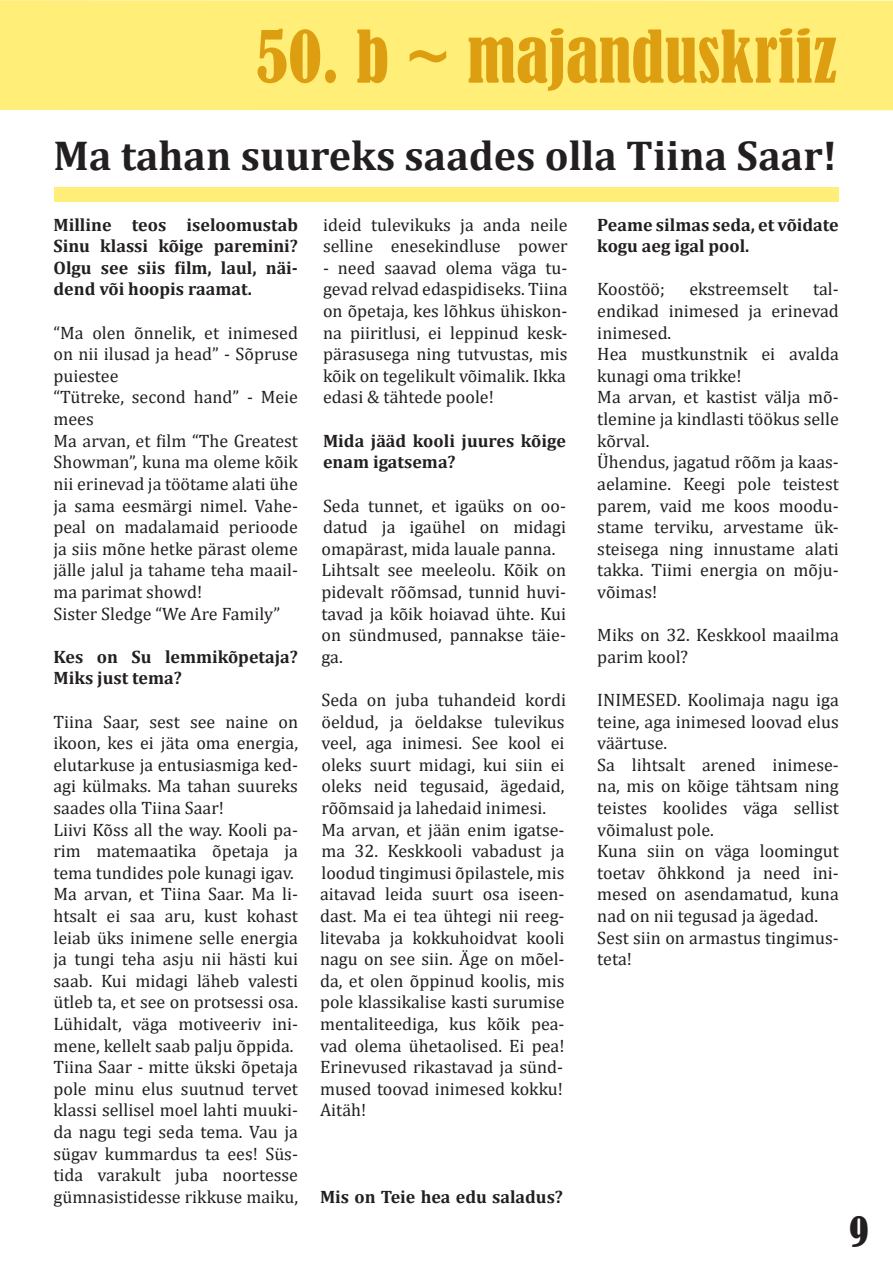
<style>
.page{position:relative;width:893px;height:1263px;background:#fff}
.page>*{position:absolute;margin:0;border:0;box-sizing:border-box;transform-origin:0 0}
.t1{font:condensed 67.5px "Bernard";color:#de9e11}
.t2{font:700 42px "Cambria";color:#231f20}
.t3{font:condensed 39px "Bernard";color:#231f20}
.t4{font:18px/21.6px "Cambria";color:#231f20;text-align:justify}
.t5{font:700 18px/21.6px "Cambria";color:#231f20}
</style>
<div class="page">
<div style="left:0;top:0;width:893px;height:110px;background:#ffee78"></div>
<div style="left:54px;top:188px;width:784px;height:14px;background:#ffee78"></div>
<p class="t1" style="left:256px;top:18px;width:583px">50. b ~ majanduskriiz</p>
<p class="t2" style="left:54px;top:126px;width:785px">Ma tahan suureks saades olla Tiina Saar!</p>
<p class="t5" style="left:54px;top:213px;width:246px;text-align:justify">Milline teos iseloomustab Sinu klassi kõige paremini?<br>Olgu see siis film, laul, näi&shy;dend või hoopis raamat.</p>
<p class="t4" style="left:54px;top:322px;width:246px">“Ma olen õnnelik, et inimesed on nii ilusad ja head” - Sõpruse puiestee</p>
<p class="t4" style="left:54px;top:386px;width:246px">“Tütreke, second hand” - Meie mees</p>
<p class="t4" style="left:54px;top:430px;width:246px">Ma arvan, et film “The Greatest Showman”, kuna ma oleme kõik nii erinevad ja töötame alati ühe ja sama eesmärgi nimel. Vahe&shy;peal on madalamaid perioode ja siis mõne hetke pärast oleme jälle jalul ja tahame teha maail&shy;ma parimat showd!</p>
<p class="t4" style="left:54px;top:602px;width:228px">Sister Sledge “We Are Family”</p>
<p class="t5" style="left:54px;top:645px;width:246px">Kes on Su lemmikõpetaja?<br>Miks just tema?</p>
<p class="t4" style="left:54px;top:710px;width:246px">Tiina Saar, sest see naine on ikoon, kes ei jäta oma energia, elutarkuse ja entusiasmiga ked&shy;agi külmaks. Ma tahan suureks saades olla Tiina Saar!</p>
<p class="t4" style="left:54px;top:818px;width:246px">Liivi Kõss all the way. Kooli pa&shy;rim matemaatika õpetaja ja tema tundides pole kunagi igav.</p>
<p class="t4" style="left:54px;top:883px;width:246px">Ma arvan, et Tiina Saar. Ma li&shy;htsalt ei saa aru, kust kohast leiab üks inimene selle energia ja tungi teha asju nii hästi kui saab. Kui midagi läheb valesti ütleb ta, et see on protsessi osa.<br>Lühidalt, väga motiveeriv ini&shy;mene, kellelt saab palju õppida.</p>
<p class="t4" style="left:54px;top:1056px;width:246px">Tiina Saar - mitte ükski õpetaja pole minu elus suutnud tervet klassi sellisel moel lahti muuki&shy;da nagu tegi seda tema. Vau ja sügav kummardus ta ees! Süs&shy;tida varakult juba noortesse gümnasistidesse rikkuse maiku,</p>
<p class="t4" style="left:323px;top:214px;width:246px">ideid tulevikuks ja anda neile selline enesekindluse power</p>
<p class="t4" style="left:323px;top:257px;width:246px">- need saavad olema väga tu&shy;gevad relvad edaspidiseks. Tiina on õpetaja, kes lõhkus ühiskon&shy;na piiritlusi, ei leppinud kesk&shy;pärasusega ning tutvustas, mis kõik on tegelikult võimalik. Ikka edasi &amp; tähtede poole!</p>
<p class="t5" style="left:323px;top:429px;width:244px">Mida jääd kooli juures kõige enam igatsema?</p>
<p class="t4" style="left:322px;top:494px;width:246px">Seda tunnet, et igaüks on oo&shy;datud ja igaühel on midagi omapärast, mida lauale panna.</p>
<p class="t4" style="left:322px;top:559px;width:246px">Lihtsalt see meeleolu. Kõik on pidevalt rõõmsad, tunnid huvi&shy;tavad ja kõik hoiavad ühte. Kui on sündmused, pannakse täie&shy;ga.</p>
<p class="t4" style="left:322px;top:689px;width:246px">Seda on juba tuhandeid kordi öeldud, ja öeldakse tulevikus veel, aga inimesi. See kool ei oleks suurt midagi, kui siin ei oleks neid tegusaid, ägedaid, rõõmsaid ja lahedaid inimesi.</p>
<p class="t4" style="left:320px;top:818px;width:246px">Ma arvan, et jään enim igatse&shy;ma 32. Keskkooli vabadust ja loodud tingimusi õpilastele, mis aitavad leida suurt osa iseen&shy;dast. Ma ei tea ühtegi nii reeg&shy;litevaba ja kokkuhoidvat kooli nagu on see siin. Äge on mõel&shy;da, et olen õppinud koolis, mis pole klassikalise kasti surumise mentaliteediga, kus kõik pea&shy;vad olema ühetaolised. Ei pea!<br>Erinevused rikastavad ja sünd&shy;mused toovad inimesed kokku!<br>Aitäh!</p>
<p class="t5" style="left:320px;top:1185px;width:244px">Mis on Teie hea edu saladus?</p>
<p class="t5" style="left:597px;top:213px;width:243px">Peame silmas seda, et võidate kogu aeg igal pool.</p>
<p class="t4" style="left:597px;top:278px;width:69px">Koostöö;</p>
<p class="t4" style="left:689px;top:278px;width:101px">ekstreemselt</p>
<p class="t4" style="left:597px;top:278px;width:243px;text-indent:216px">tal&shy;endikad inimesed ja erinevad inimesed.</p>
<p class="t4" style="left:597px;top:343px;width:243px">Hea mustkunstnik ei avalda kunagi oma trikke!</p>
<p class="t4" style="left:597px;top:386px;width:243px">Ma arvan, et kastist välja mõ&shy;tlemine ja kindlasti töökus selle kõrval.</p>
<p class="t4" style="left:597px;top:451px;width:243px">Ühendus, jagatud rõõm ja kaas&shy;aelamine. Keegi pole teistest parem, vaid me koos moodu&shy;stame terviku, arvestame ük&shy;steisega ning innustame alati takka. Tiimi energia on mõju&shy;võimas!</p>
<p class="t4" style="left:597px;top:624px;width:243px">Miks on 32. Keskkool maailma parim kool?</p>
<p class="t4" style="left:597px;top:689px;width:243px">INIMESED. Koolimaja nagu iga teine, aga inimesed loovad elus väärtuse.</p>
<p class="t4" style="left:597px;top:754px;width:243px">Sa lihtsalt arened inimese&shy;na, mis on kõige tähtsam ning teistes koolides väga sellist võimalust pole.</p>
<p class="t4" style="left:597px;top:840px;width:243px">Kuna siin on väga loomingut toetav õhkkond ja need ini&shy;mesed on asendamatud, kuna nad on nii tegusad ja ägedad.</p>
<p class="t4" style="left:597px;top:926px;width:243px">Sest siin on armastus tingimus&shy;teta!</p>
<p class="t3" style="left:849px;top:1209px;width:21px">9</p>
</div>
